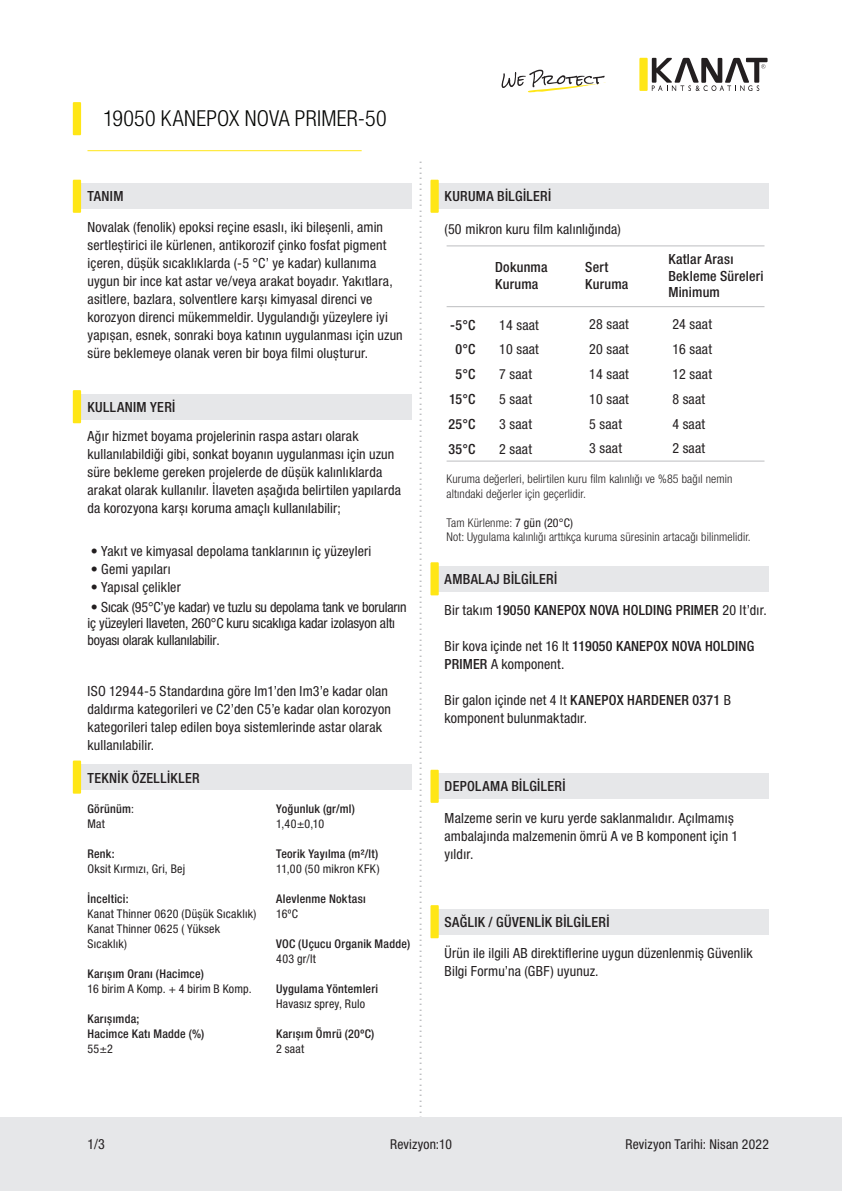
<style>
.page{position:relative;width:842px;height:1191px;background:#fff}
.page>*{position:absolute;margin:0;border:0;box-sizing:border-box;transform-origin:0 0}
.t1{font:300 condensed 22px "Helvetica Neue LT Pro";letter-spacing:.01em;color:#040503}
.t2{font:300 condensed 18px "Helvetica Neue LT Pro";color:#bcbdc0;scale:1.06 1}
.t3{font:condensed 14px/18px "Helvetica Neue LT Pro";letter-spacing:.01em;color:#231f20}
.t4{font:500 condensed 14px/24.8px "Helvetica Neue LT Pro";letter-spacing:.025em;color:#231f20}
.t5{font:condensed 14px/16.8px "Helvetica Neue LT Pro";letter-spacing:-.015em;color:#231f20}
.t6{font:condensed 13.6px "Helvetica Neue LT Pro";letter-spacing:.015em;color:#231f20}
.t7{font:500 condensed 12px/15px "Helvetica Neue LT Pro";letter-spacing:.02em;color:#231f20}
.t8{font:300 condensed 12px/14.4px "Helvetica Neue LT Pro";letter-spacing:.01em;color:#231f20}
.t9{font:condensed 12px/15px "Helvetica Neue LT Pro";letter-spacing:.02em;color:#231f20}
.s1{font-weight:400}
.s2{font-weight:500}
</style>
<div class="page">
<div style="left:77px;top:183px;width:334px;height:26px;background:#e6e7e9"></div>
<svg style="left:73px;top:180px;width:8px;height:33px"></svg>
<div style="left:77px;top:394px;width:334px;height:25px;background:#e6e7e9"></div>
<svg style="left:73px;top:390px;width:8px;height:33px"></svg>
<div style="left:435px;top:183px;width:334px;height:26px;background:#e6e7e9"></div>
<hr style="left:447px;top:245px;width:317px;height:1px;background:#bcbdc0">
<hr style="left:447px;top:306px;width:317px;height:1px;background:#bcbdc0">
<hr style="left:447px;top:461px;width:317px;height:1px;background:#bcbdc0">
<svg style="left:430px;top:180px;width:9px;height:33px"></svg>
<div style="left:435px;top:566px;width:334px;height:25px;background:#e6e7e9"></div>
<svg style="left:430px;top:562px;width:9px;height:33px"></svg>
<div style="left:435px;top:773px;width:334px;height:26px;background:#e6e7e9"></div>
<svg style="left:430px;top:769px;width:9px;height:34px"></svg>
<div style="left:435px;top:909px;width:334px;height:25px;background:#e6e7e9"></div>
<svg style="left:430px;top:905px;width:9px;height:33px"></svg>
<hr style="left:87px;top:150px;width:275px;height:1px;background:#ffe616">
<svg style="left:73px;top:102px;width:8px;height:33px"></svg>
<div style="left:0;top:1117px;width:842px;height:74px;background:#e6e7e9"></div>
<svg style="left:639px;top:58px;width:129px;height:33px"></svg>
<svg style="left:501px;top:70px;width:105px;height:23px"></svg>
<div style="left:77px;top:764px;width:334px;height:26px;background:#e6e7e9"></div>
<svg style="left:73px;top:760px;width:8px;height:33px"></svg>
<h1 class="t1" style="left:103px;top:105px;width:285px">19050 KANEPOX NOVA PRIMER-50</h1>
<p class="t4" style="left:87px;top:183px;width:38px">TANIM</p>
<p class="t3" style="left:87px;top:218px;width:317px">Novalak (fenolik) epoksi reçine esaslı, iki bileșenli, amin sertleștirici ile kürlenen, antikorozif çinko fosfat pigment içeren, düșük sıcaklıklarda (-5 °C’ ye kadar) kullanıma uygun bir ince kat astar ve/veya arakat boyadır. Yakıtlara, asitlere, bazlara, solventlere karșı kimyasal direnci ve korozyon direnci mükemmeldir. Uygulandığı yüzeylere iyi yapıșan, esnek, sonraki boya katının uygulanması için uzun süre beklemeye olanak veren bir boya filmi olușturur.</p>
<p class="t4" style="left:87px;top:395px;width:89px">KULLANIM YERİ</p>
<p class="t3" style="left:87px;top:427px;width:315px">Ağır hizmet boyama projelerinin raspa astarı olarak kullanılabildiği gibi, sonkat boyanın uygulanması için uzun süre bekleme gereken projelerde de düșük kalınlıklarda arakat olarak kullanılır. İlaveten așağıda belirtilen yapılarda da korozyona karșı koruma amaçlı kullanılabilir;</p>
<p class="t3" style="left:91px;top:542px;width:282px">• Yakıt ve kimyasal depolama tanklarının iç yüzeyleri</p>
<p class="t3" style="left:91px;top:560px;width:81px">• Gemi yapıları</p>
<p class="t3" style="left:91px;top:578px;width:91px">• Yapısal çelikler</p>
<p class="t5" style="left:88px;top:598px;width:320px">• Sıcak (95°C’ye kadar) ve tuzlu su depolama tank ve boruların iç yüzeyleri Ilaveten, 260°C kuru sıcaklıga kadar izolasyon altı boyası olarak kullanılabilir.</p>
<p class="t3" style="left:87px;top:682px;width:305px">ISO 12944-5 Standardına göre Im1’den Im3’e kadar olan daldırma kategorileri ve C2’den C5’e kadar olan korozyon kategorileri talep edilen boya sistemlerinde astar olarak kullanılabilir.</p>
<p class="t4" style="left:87px;top:765px;width:114px">TEKNİK ÖZELLİKLER</p>
<p class="t7" style="left:87px;top:801px;width:48px">Görünüm<span class="s1">:<br>Mat</span></p>
<p class="t7" style="left:87px;top:846px;width:29px">Renk:</p>
<p class="t9" style="left:87px;top:861px;width:99px">Oksit Kırmızı, Gri, Bej</p>
<p class="t7" style="left:87px;top:891px;width:43px">İnceltici:</p>
<p class="t9" style="left:87px;top:906px;width:170px">Kanat Thinner 0620 (Düșük Sıcaklık)<br>Kanat Thinner 0625 ( Yüksek<br>Sıcaklık)</p>
<p class="t7" style="left:87px;top:966px;width:118px">Karıșım Oranı (Hacimce)</p>
<p class="t9" style="left:87px;top:981px;width:166px">16 birim A Komp. + 4 birim B Komp.</p>
<p class="t7" style="left:87px;top:1011px;width:118px">Karıșımda;<br>Hacimce Katı Madde (%)</p>
<p class="t9" style="left:87px;top:1041px;width:27px">55±2</p>
<p class="t7" style="left:276px;top:801px;width:80px">Yoğunluk (gr/ml)</p>
<p class="t9" style="left:276px;top:816px;width:50px">1,40±0,10</p>
<p class="t7" style="left:276px;top:846px;width:104px">Teorik Yayılma (m²/lt)</p>
<p class="t9" style="left:276px;top:861px;width:105px">11,00 (50 mikron KFK)</p>
<p class="t7" style="left:276px;top:891px;width:91px">Alevlenme Noktası</p>
<p class="t9" style="left:276px;top:906px;width:23px">16ºC</p>
<p class="t7" style="left:276px;top:936px;width:135px">VOC (Uçucu Organik Madde)</p>
<p class="t9" style="left:276px;top:951px;width:41px">403 gr/lt</p>
<p class="t7" style="left:276px;top:981px;width:103px">Uygulama Yöntemleri</p>
<p class="t9" style="left:276px;top:996px;width:90px">Havasız sprey, Rulo</p>
<p class="t7" style="left:276px;top:1026px;width:100px">Karıșım Ömrü (20ºC)</p>
<p class="t9" style="left:276px;top:1041px;width:30px">2 saat</p>
<p class="t2" style="left:436px;top:160px;width:916px;rotate:90deg">.....................................................................................................................................................................................</p>
<p class="t4" style="left:445px;top:183px;width:108px">KURUMA BİLGİLERİ</p>
<p class="t3" style="left:445px;top:220px;width:178px">(50 mikron kuru film kalınlığında)</p>
<p class="t4" style="left:495px;top:259px;width:54px;line-height:16.8px">Dokunma<br>Kuruma</p>
<p class="t4" style="left:585px;top:259px;width:45px;line-height:16.8px">Sert<br>Kuruma</p>
<p class="t4" style="left:448px;top:312px;width:29px;text-align:center">-5°C<br>0°C<br>5°C<br>15°C<br>25°C<br>35°C</p>
<p class="t3" style="left:499px;top:312px;width:41px;line-height:24.8px">14 saat<br>10 saat<br>7 saat<br>5 saat<br>3 saat<br>2 saat</p>
<p class="t3" style="left:589px;top:312px;width:41px;line-height:24.8px">28 saat<br>20 saat<br>14 saat<br>10 saat<br>5 saat<br>3 saat</p>
<p class="t4" style="left:668px;top:250px;width:97px;line-height:16.8px">Katlar Arası<br>Bekleme Süreleri<br>Minimum</p>
<p class="t3" style="left:672px;top:312px;width:41px;line-height:24.8px">24 saat<br>16 saat<br>12 saat<br>8 saat<br>4 saat<br>2 saat</p>
<p class="t8" style="left:447px;top:472px;width:287px">Kuruma değerleri, belirtilen kuru film kalınlığı ve %85 bağıl nemin altındaki değerler için geçerlidir.</p>
<p class="t8" style="left:447px;top:515px;width:306px">Tam Kürlenme: <span class="s1">7 gün (20°C)<br></span>Not: Uygulama kalınlığı arttıkça kuruma süresinin artacağı bilinmelidir.</p>
<p class="t4" style="left:445px;top:566px;width:114px">AMBALAJ BİLGİLERİ</p>
<p class="t4" style="left:445px;top:597px;width:324px"><span class="s1">Bir takım</span> 19050 KANEPOX NOVA HOLDING PRIMER <span class="s1">20 lt’dır.</span></p>
<p class="t3" style="left:445px;top:637px;width:311px">Bir kova içinde net 16 lt <span class="s2">119050 KANEPOX NOVA HOLDING<br>PRIMER</span> A komponent.</p>
<p class="t3" style="left:445px;top:691px;width:288px">Bir galon içinde net 4 lt <span class="s2">KANEPOX HARDENER 0371</span> B komponent bulunmaktadır.</p>
<p class="t4" style="left:445px;top:774px;width:122px">DEPOLAMA BİLGİLERİ</p>
<p class="t3" style="left:445px;top:808px;width:295px">Malzeme serin ve kuru yerde saklanmalıdır. Açılmamıș ambalajında malzemenin ömrü A ve B komponent için 1 yıldır.</p>
<p class="t4" style="left:445px;top:909px;width:166px">SAĞLIK / GÜVENLİK BİLGİLERİ</p>
<p class="t3" style="left:445px;top:944px;width:309px">Ürün ile ilgili AB direktiflerine uygun düzenlenmiș Güvenlik<br>Bilgi Formu’na (GBF) uyunuz.</p>
<p class="t3" style="left:87px;top:1135px;width:19px">1/3</p>
<p class="t6" style="left:390px;top:1136px;width:63px">Revizyon:10</p>
<p class="t6" style="left:625px;top:1136px;width:145px">Revizyon Tarihi: Nisan 2022</p>
</div>
